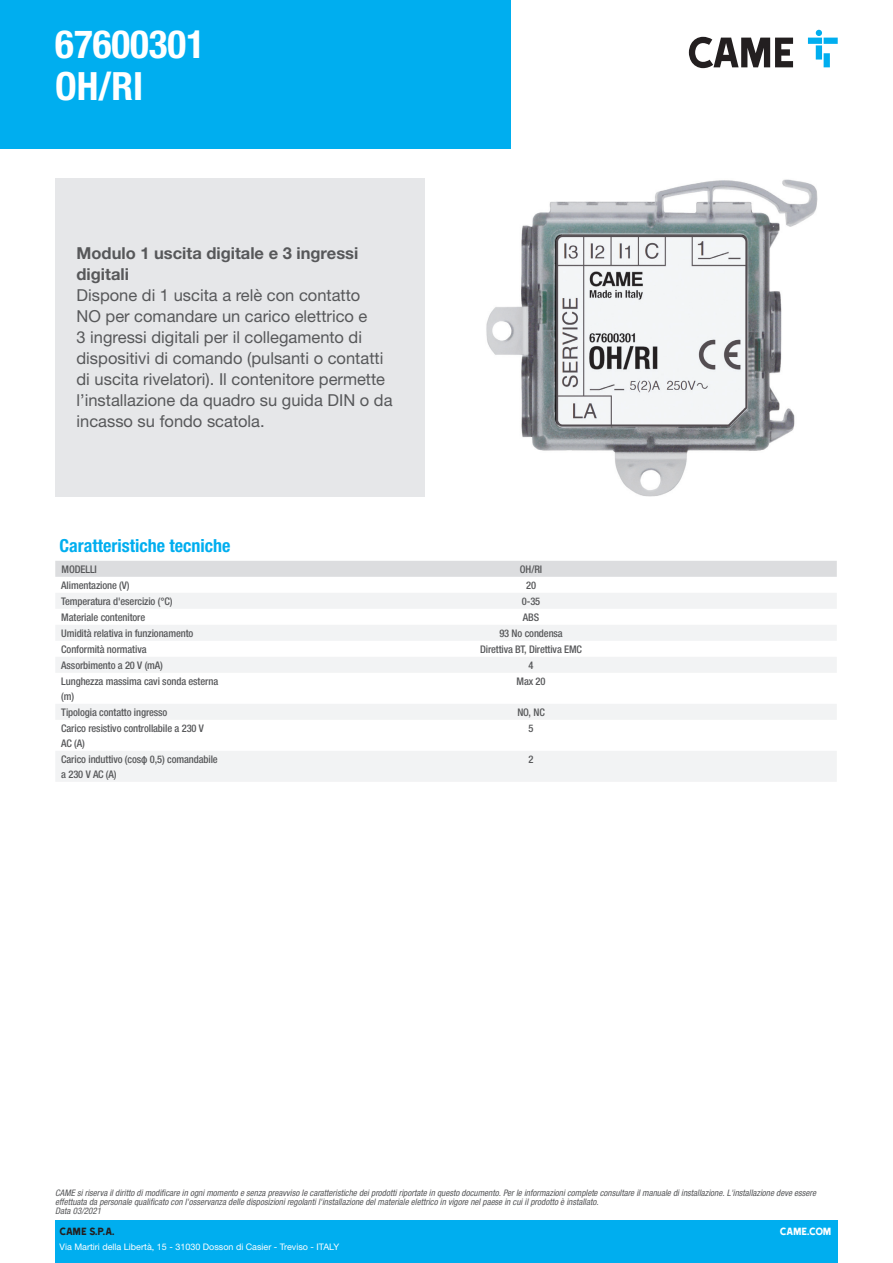
<style>
.page{position:relative;width:893px;height:1263px;background:#fff}
.page>*{position:absolute;margin:0;border:0;box-sizing:border-box;transform-origin:0 0}
.Name{font:700 condensed 39px "Helvetica Neue LTW1 G";color:#fff}
.t1{font:700 condensed 18px "Helvetica Neue LTW1 G";color:#00aeef}
.Description{font:16.5px/21px "Helvetica Neue LTW1 G";color:#57585a}
.Short_Description{font:700 16.5px/21px "Helvetica Neue LTW1 G";color:#57585a}
.t2{font:12px "Came Type";color:#231f20}
.t3{font:12px "Came Type";letter-spacing:-.025em;color:#fff}
.Feature{font:500 condensed 10.5px/15px "Helvetica Neue LTW1 G";letter-spacing:-.01em;color:#57585a}
.Data{font:500 condensed 10.5px "Helvetica Neue LTW1 G";letter-spacing:-.01em;color:#57585a}
.t4{font:italic condensed 9px/9px "Helvetica Neue LTW1 G";color:#57585a}
.t5{font:9px "Helvetica Neue LTW1 G";color:#fff}
</style>
<div class="page">
<div style="left:55px;top:1220px;width:783px;height:43px;background:#00aeef"></div>
<div style="left:0;top:0;width:510px;height:149px;background:#00aeef"></div>
<svg style="left:689px;top:37px;width:104px;height:31px"></svg>
<svg style="left:808px;top:30px;width:30px;height:37px"></svg>
<div style="left:55px;top:178px;width:370px;height:318px;background:#e6e7e9"></div>
<img style="left:486px;top:179px;width:332px;height:317px">
<div style="left:55px;top:561px;width:782px;height:16px;background:#dcdddf"></div>
<svg style="left:56px;top:593px;width:781px;height:189px;fill:#f4f5f6"></svg>
<p class="Name" style="left:55px;top:20px;width:151px">67600301</p>
<p class="Name" style="left:55px;top:62px;width:90px">OH/RI</p>
<p class="Short_Description" style="left:77px;top:243px;width:283px">Modulo 1 uscita digitale e 3 ingressi digitali</p>
<p class="Description" style="left:77px;top:285px;width:317px">Dispone di 1 uscita a relè con contatto<br>NO per comandare un carico elettrico e<br>3 ingressi digitali per il collegamento di dispositivi di comando (pulsanti o contatti di uscita rivelatori). Il contenitore permette l’installazione da quadro su guida DIN o da incasso su fondo scatola.</p>
<p class="t1" style="left:60px;top:535px;width:172px">Caratteristiche tecniche</p>
<p class="Feature" style="left:62px;top:561px;width:37px">MODELLI</p>
<p class="Feature" style="left:520px;top:561px;width:24px">OH/RI</p>
<p class="Feature" style="left:61px;top:577px;width:70px">Alimentazione (V)</p>
<p class="Data" style="left:526px;top:578px;width:11px">20</p>
<p class="Feature" style="left:61px;top:593px;width:113px">Temperatura d'esercizio (°C)</p>
<p class="Data" style="left:522px;top:594px;width:20px">0-35</p>
<p class="Feature" style="left:61px;top:609px;width:85px">Materiale contenitore</p>
<p class="Data" style="left:523px;top:610px;width:18px">ABS</p>
<p class="Feature" style="left:61px;top:625px;width:134px">Umidità relativa in funzionamento</p>
<p class="Data" style="left:499px;top:626px;width:65px">93 No condensa</p>
<p class="Feature" style="left:61px;top:641px;width:87px">Conformità normativa</p>
<p class="Data" style="left:480px;top:642px;width:103px">Direttiva BT, Direttiva EMC</p>
<p class="Feature" style="left:61px;top:657px;width:103px">Assorbimento a 20 V (mA)</p>
<p class="Data" style="left:529px;top:658px;width:7px">4</p>
<p class="Feature" style="left:61px;top:673px;width:158px">Lunghezza massima cavi sonda esterna (m)</p>
<p class="Data" style="left:517px;top:674px;width:30px">Max 20</p>
<p class="Feature" style="left:61px;top:704px;width:108px">Tipologia contatto ingresso</p>
<p class="Data" style="left:517px;top:705px;width:29px">NO, NC</p>
<p class="Feature" style="left:61px;top:720px;width:144px">Carico resistivo controllabile a 230 V<br>AC (A)</p>
<p class="Data" style="left:529px;top:721px;width:7px">5</p>
<p class="Feature" style="left:61px;top:751px;width:158px">Carico induttivo (cosφ 0,5) comandabile a 230 V AC (A)</p>
<p class="Data" style="left:529px;top:752px;width:7px">2</p>
<p class="t4" style="left:55px;top:1189px;width:762px">CAME si riserva il diritto di modificare in ogni momento e senza preavviso le caratteristiche dei prodotti riportate in questo documento. Per le informazioni complete consultare il manuale di installazione. L'installazione deve essere effettuata da personale qualificato con l'osservanza delle disposizioni regolanti l'installazione del materiale elettrico in vigore nel paese in cui il prodotto è installato.<br>Data 03/2021</p>
<h3 class="t2" style="left:60px;top:1225px;width:57px">CAME S.P.A.</h3>
<p class="t5" style="left:60px;top:1241px;width:281px">Via Martiri della Libertà, 15 - 31030 Dosson di Casier - Treviso - ITALY</p>
<h3 class="t3" style="left:780px;top:1225px;width:53px">CAME.COM</h3>
</div>
